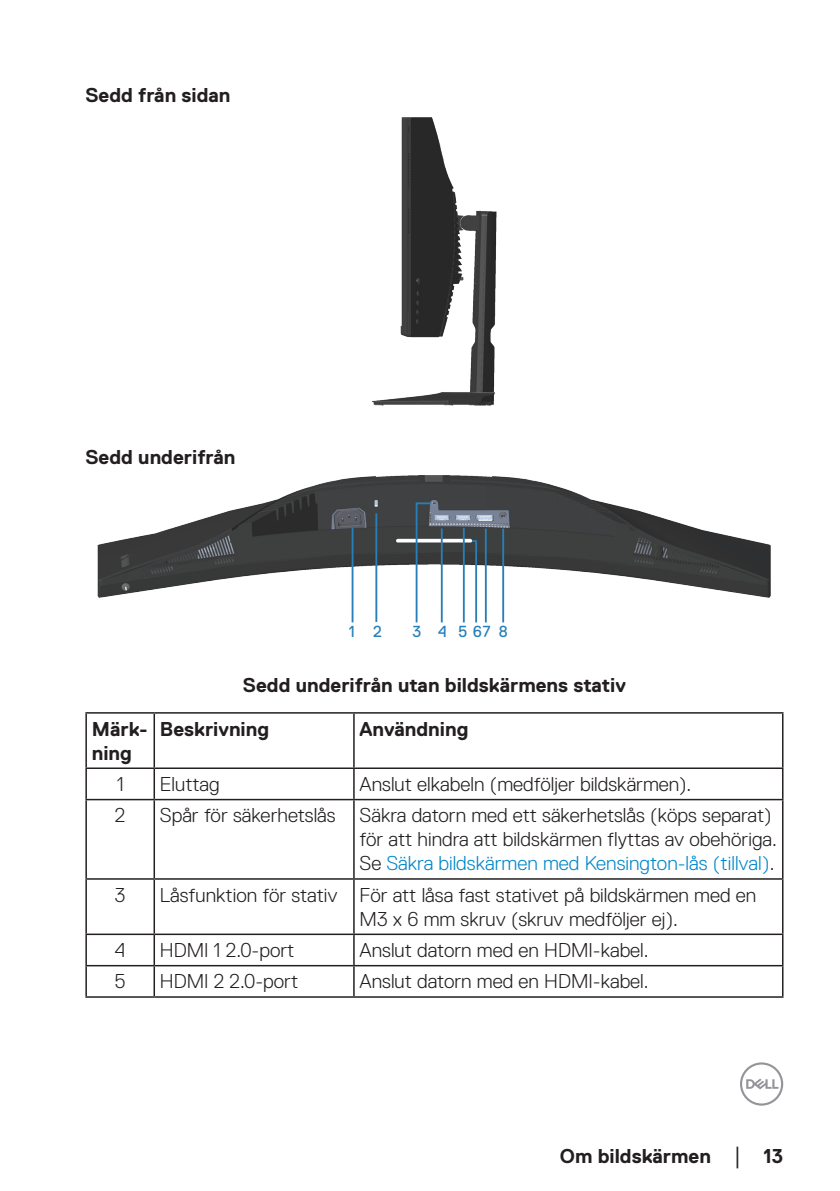
<style>
.page{position:relative;width:840px;height:1191px;background:#fff}
.page>*{position:absolute;margin:0;border:0;box-sizing:border-box;transform-origin:0 0}
.text{font:300 20px/24px "Dell Replica";color:#231f20}
.text-2{font:700 20px/24px "Dell Replica";color:#231f20}
.Head3{font:700 20px "Dell Replica";color:#231f20}
.Security-lock_slot{font:300 20px "Dell Replica";color:#231f20}
.t1{font:16px "Dell Replica";color:#267fb9}
.s1{color:#0087cb}
.s2{font-family:"Times New Roman";font-weight:400;font-size:18px}
</style>
<div class="page">
<svg style="left:740px;top:1062px;width:42px;height:43px"></svg>
<img style="left:372px;top:117px;width:125px;height:288px">
<img style="left:98px;top:475px;width:672px;height:123px">
<hr style="left:351px;top:527px;width:2px;height:95px;background:#267fb9">
<hr style="left:440px;top:528px;width:2px;height:94px;background:#267fb9">
<hr style="left:462px;top:528px;width:2px;height:94px;background:#267fb9">
<hr style="left:502px;top:528px;width:2px;height:94px;background:#267fb9">
<hr style="left:375px;top:513px;width:2px;height:109px;background:#267fb9">
<hr style="left:484px;top:528px;width:2px;height:94px;background:#267fb9">
<svg style="left:470px;top:539px;width:7px;height:84px"></svg>
<svg style="left:414px;top:501px;width:18px;height:122px"></svg>
<hr style="left:85px;top:712px;width:69px;height:1px;background:#231f20">
<hr style="left:85px;top:713px;width:2px;height:54px;background:#231f20">
<hr style="left:154px;top:712px;width:200px;height:1px;background:#231f20">
<hr style="left:153px;top:713px;width:2px;height:54px;background:#231f20">
<hr style="left:354px;top:712px;width:429px;height:1px;background:#231f20">
<hr style="left:353px;top:713px;width:1px;height:54px;background:#231f20">
<hr style="left:781px;top:713px;width:2px;height:54px;background:#231f20">
<hr style="left:85px;top:767px;width:69px;height:2px;background:#231f20">
<hr style="left:85px;top:769px;width:2px;height:30px;background:#231f20">
<hr style="left:154px;top:767px;width:200px;height:2px;background:#231f20">
<hr style="left:153px;top:769px;width:2px;height:30px;background:#231f20">
<hr style="left:354px;top:767px;width:429px;height:2px;background:#231f20">
<hr style="left:353px;top:769px;width:1px;height:30px;background:#231f20">
<hr style="left:781px;top:769px;width:2px;height:30px;background:#231f20">
<hr style="left:85px;top:799px;width:69px;height:1px;background:#231f20">
<hr style="left:85px;top:800px;width:2px;height:78px;background:#231f20">
<hr style="left:154px;top:799px;width:200px;height:1px;background:#231f20">
<hr style="left:153px;top:800px;width:2px;height:78px;background:#231f20">
<hr style="left:354px;top:799px;width:429px;height:1px;background:#231f20">
<hr style="left:353px;top:800px;width:1px;height:78px;background:#231f20">
<hr style="left:781px;top:800px;width:2px;height:78px;background:#231f20">
<hr style="left:85px;top:878px;width:69px;height:1px;background:#231f20">
<hr style="left:85px;top:879px;width:2px;height:54px;background:#231f20">
<hr style="left:154px;top:878px;width:200px;height:1px;background:#231f20">
<hr style="left:153px;top:879px;width:2px;height:54px;background:#231f20">
<hr style="left:354px;top:878px;width:429px;height:1px;background:#231f20">
<hr style="left:353px;top:879px;width:1px;height:54px;background:#231f20">
<hr style="left:781px;top:879px;width:2px;height:54px;background:#231f20">
<hr style="left:85px;top:933px;width:69px;height:2px;background:#231f20">
<hr style="left:85px;top:935px;width:2px;height:30px;background:#231f20">
<hr style="left:154px;top:933px;width:200px;height:2px;background:#231f20">
<hr style="left:153px;top:935px;width:2px;height:30px;background:#231f20">
<hr style="left:354px;top:933px;width:429px;height:2px;background:#231f20">
<hr style="left:353px;top:935px;width:1px;height:30px;background:#231f20">
<hr style="left:781px;top:935px;width:2px;height:30px;background:#231f20">
<hr style="left:85px;top:965px;width:69px;height:1px;background:#231f20">
<hr style="left:85px;top:966px;width:2px;height:30px;background:#231f20">
<hr style="left:154px;top:965px;width:200px;height:1px;background:#231f20">
<hr style="left:153px;top:966px;width:2px;height:30px;background:#231f20">
<hr style="left:354px;top:965px;width:429px;height:1px;background:#231f20">
<hr style="left:353px;top:966px;width:1px;height:30px;background:#231f20">
<hr style="left:781px;top:966px;width:2px;height:30px;background:#231f20">
<hr style="left:85px;top:996px;width:69px;height:1px;background:#231f20">
<hr style="left:154px;top:996px;width:200px;height:1px;background:#231f20">
<hr style="left:354px;top:996px;width:429px;height:1px;background:#231f20">
<p class="Head3" style="left:85px;top:84px;width:146px">Sedd från sidan</p>
<p class="Head3" style="left:85px;top:446px;width:151px">Sedd underifrån</p>
<p class="t1" style="left:348px;top:622px;width:34px">1 2</p>
<p class="t1" style="left:412px;top:623px;width:97px">3 4 5678</p>
<p class="text-2" style="left:243px;top:673px;width:384px">Sedd underifrån utan bildskärmens stativ</p>
<p class="text-2" style="left:92px;top:716px;width:57px">Märk&shy;ning</p>
<p class="text-2" style="left:160px;top:716px;width:111px">Beskrivning</p>
<p class="text-2" style="left:359px;top:716px;width:110px">Användning</p>
<p class="text" style="left:117px;top:772px;width:8px">1</p>
<p class="text" style="left:160px;top:772px;width:61px">Eluttag</p>
<p class="text" style="left:359px;top:772px;width:333px">Anslut elkabeln (medföljer bildskärmen).</p>
<p class="text" style="left:115px;top:803px;width:12px">2</p>
<p class="Security-lock_slot" style="left:160px;top:804px;width:177px">Spår för säkerhetslås</p>
<p class="text" style="left:359px;top:803px;width:418px">Säkra datorn med ett säkerhetslås (köps separat) för att hindra att bildskärmen flyttas av obehöriga.<br>Se <span class="s1">Säkra bildskärmen med Kensington-lås (tillval)</span>.</p>
<p class="text" style="left:115px;top:883px;width:12px">3</p>
<p class="text" style="left:160px;top:883px;width:179px">Låsfunktion för stativ</p>
<p class="text" style="left:359px;top:883px;width:398px">För att låsa fast stativet på bildskärmen med en<br>M3 x 6 mm skruv (skruv medföljer ej).</p>
<p class="text" style="left:115px;top:938px;width:12px">4</p>
<p class="text" style="left:160px;top:938px;width:136px">HDMI 1 2.0-port</p>
<p class="text" style="left:359px;top:938px;width:290px">Anslut datorn med en HDMI-kabel.</p>
<p class="text" style="left:114px;top:969px;width:13px">5</p>
<p class="text" style="left:160px;top:969px;width:140px">HDMI 2 2.0-port</p>
<p class="text" style="left:359px;top:969px;width:290px">Anslut datorn med en HDMI-kabel.</p>
<p class="text-2" style="left:559px;top:1143px;width:225px">Om bildskärmen <span class="s2">│</span> 13</p>
</div>
